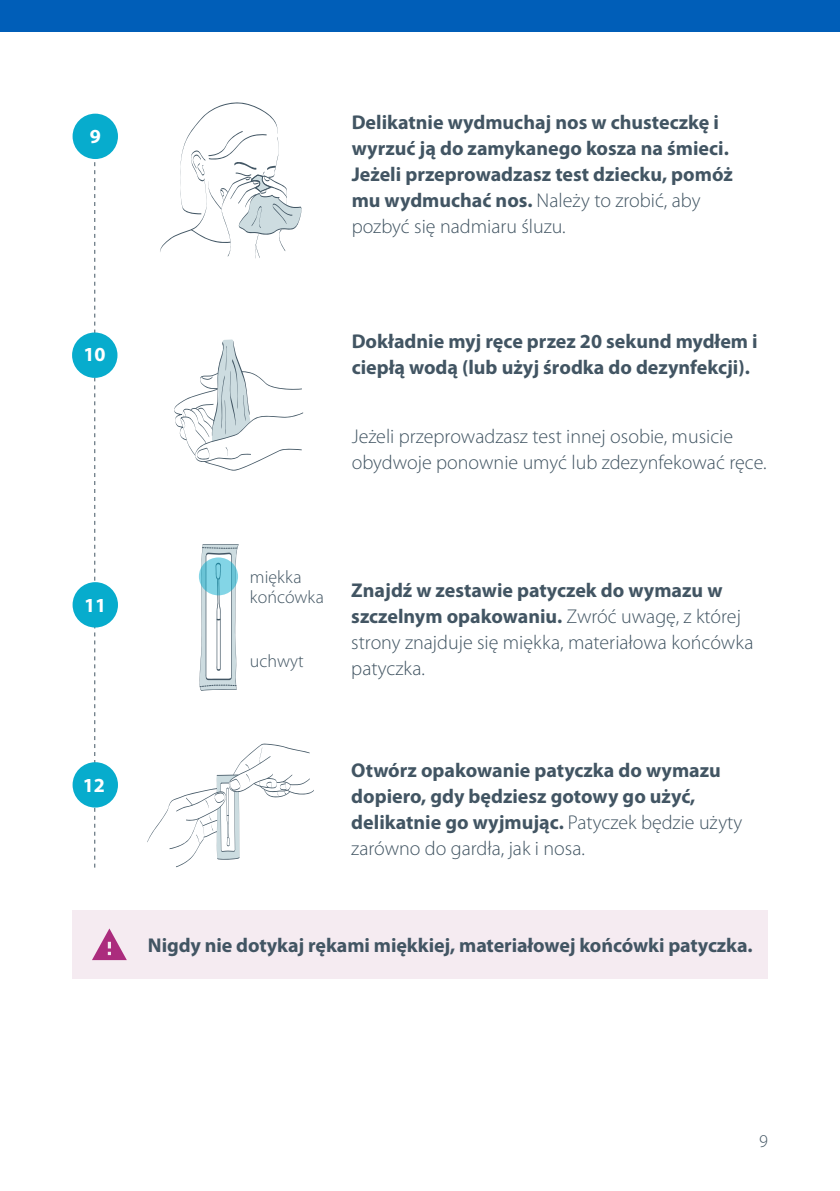
<style>
.page{position:relative;width:840px;height:1191px;background:#fff}
.page>*{position:absolute;margin:0;border:0;box-sizing:border-box;transform-origin:0 0}
.Paragraph_Black__p{font:700 20px/26px "Myriad Pro";color:#425563}
.Paragraph_Black__p-2{font:300 20px/26px "Myriad Pro";color:#425563}
.Paragraph_Bold__p{font:700 20px "Myriad Pro";letter-spacing:-.005em;color:#425563}
.Paragraph_White__p{font:700 20px "Myriad Pro";color:#fff}
.Paragraph_small__p{font:300 18px/20px "Myriad Pro";color:#425563}
.Page_number__p{font:300 18px "Myriad Pro";color:#425563}
.s1{font-weight:300}
.s2{font-weight:700}
</style>
<div class="page">
<svg style="left:94px;top:162px;width:1px;height:705px"></svg>
<div style="left:72px;top:114px;width:46px;height:45px;background:#07accd;border-radius:50%"></div>
<div style="left:72px;top:332px;width:45px;height:46px;background:#07accd;border-radius:50%"></div>
<div style="left:72px;top:582px;width:46px;height:45px;background:#07accd;border-radius:50%"></div>
<div style="left:72px;top:762px;width:46px;height:45px;background:#07accd;border-radius:50%"></div>
<svg style="left:160px;top:102px;width:142px;height:157px"></svg>
<svg style="left:174px;top:339px;width:129px;height:132px"></svg>
<svg style="left:198px;top:544px;width:40px;height:147px"></svg>
<svg style="left:199px;top:557px;width:39px;height:38px"></svg>
<svg style="left:147px;top:743px;width:167px;height:124px"></svg>
<div style="left:72px;top:910px;width:695px;height:68px;background:#f5ebf1"></div>
<svg style="left:92px;top:928px;width:35px;height:32px"></svg>
<div style="left:0;top:0;width:839px;height:31px;background:#005eb8"></div>
<h2 class="Paragraph_White__p" style="left:90px;top:123px;width:13px">9</h2>
<h2 class="Paragraph_White__p" style="left:83px;top:341px;width:24px">10</h2>
<h2 class="Paragraph_White__p" style="left:84px;top:592px;width:24px">11</h2>
<h2 class="Paragraph_White__p" style="left:83px;top:772px;width:24px">12</h2>
<p class="Paragraph_Black__p" style="left:351px;top:108px;width:382px">Delikatnie wydmuchaj nos w chusteczkę i wyrzuć ją do zamykanego kosza na śmieci.<br>Jeżeli przeprowadzasz test dziecku, pomóż mu wydmuchać nos. <span class="s1">Należy to zrobić, aby pozbyć się nadmiaru śluzu.</span></p>
<p class="Paragraph_Black__p" style="left:351px;top:327px;width:407px">Dokładnie myj ręce przez 20 sekund mydłem i ciepłą wodą (lub użyj środka do dezynfekcji).</p>
<p class="Paragraph_Black__p-2" style="left:351px;top:424px;width:416px">Jeżeli przeprowadzasz test innej osobie, musicie obydwoje ponownie umyć lub zdezynfekować ręce.</p>
<p class="Paragraph_small__p" style="left:250px;top:567px;width:75px">miękka końcówka</p>
<p class="Paragraph_small__p" style="left:250px;top:651px;width:55px">uchwyt</p>
<p class="Paragraph_Black__p-2" style="left:351px;top:578px;width:403px"><span class="s2">Znajdź w zestawie patyczek do wymazu w szczelnym opakowaniu.</span> Zwróć uwagę, z której strony znajduje się miękka, materiałowa końcówka patyczka.</p>
<p class="Paragraph_Black__p" style="left:351px;top:757px;width:392px">Otwórz opakowanie patyczka do wymazu dopiero, gdy będziesz gotowy go użyć, delikatnie go wyjmując. <span class="s1">Patyczek będzie użyty zarówno do gardła, jak i nosa.</span></p>
<h3 class="Paragraph_Bold__p" style="left:148px;top:931px;width:606px">Nigdy nie dotykaj rękami miękkiej, materiałowej końcówki patyczka.</h3>
<p class="Page_number__p" style="left:758px;top:1130px;width:10px">9</p>
</div>
